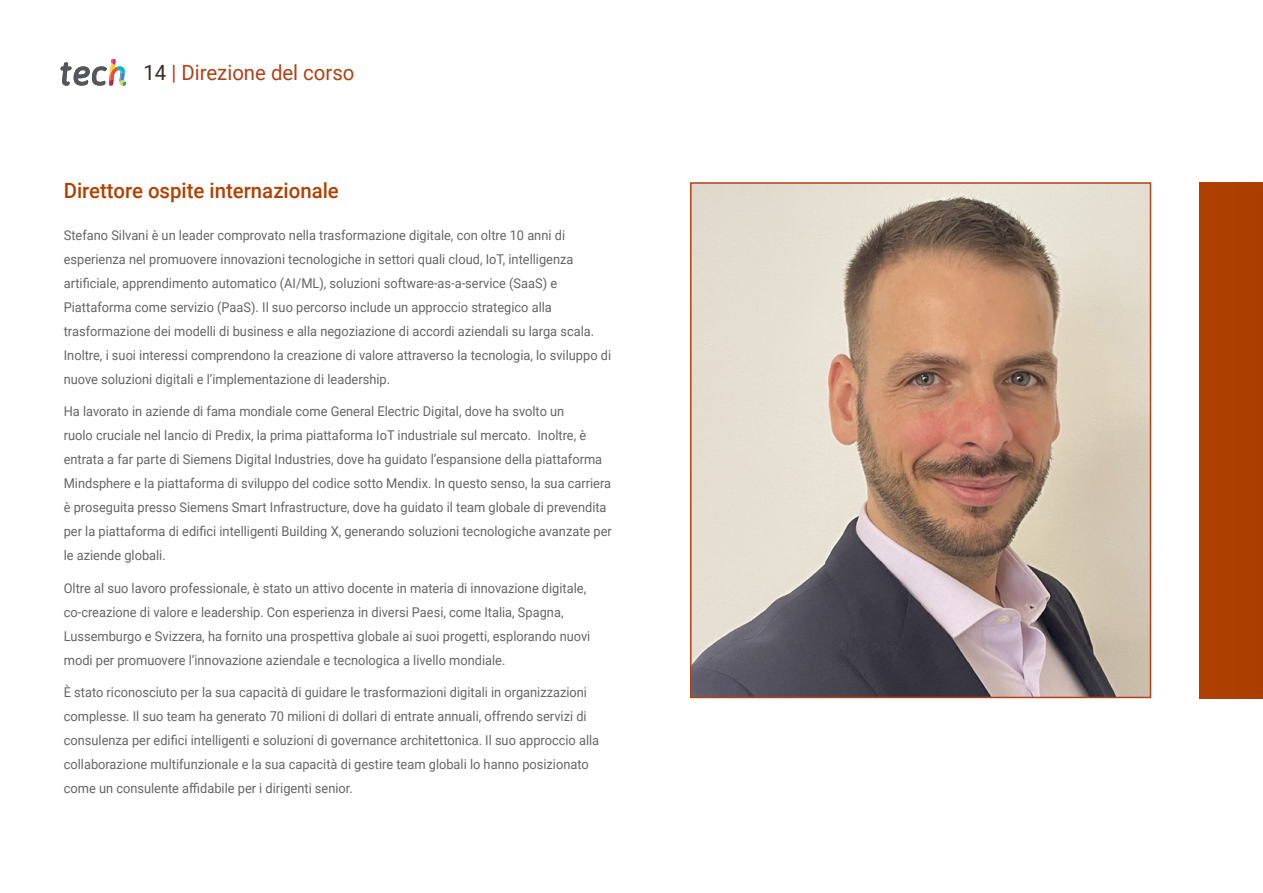
<style>
.page{position:relative;width:1263px;height:893px;background:#fff}
.page>*{position:absolute;margin:0;border:0;box-sizing:border-box;transform-origin:0 0}
.t1{font:500 21px "Roboto";color:#b04100}
.t2{font:21px "Roboto";color:#b04117}
.t3{font:13.5px/24px "Roboto";color:#656565;scale:.95 1}
.s1{color:#312e20}
</style>
<div class="page">
<div style="left:1199px;top:182px;width:64px;height:516px;background:#ad3f00"></div>
<svg style="left:61px;top:59px;width:65px;height:27px"></svg>
<img style="left:693px;top:185px;width:455px;height:510px">
<div style="left:690px;top:182px;width:461px;height:516px;border:2px solid #b14217"></div>
<h1 class="t2" style="left:144px;top:57px;width:213px"><span class="s1">14</span> | Direzione del corso</h1>
<h1 class="t1" style="left:64px;top:176px;width:277px">Direttore ospite internazionale</h1>
<p class="t3" style="left:64px;top:222px;width:578px">Stefano Silvani è un leader comprovato nella trasformazione digitale, con oltre 10 anni di esperienza nel promuovere innovazioni tecnologiche in settori quali cloud, IoT, intelligenza artificiale, apprendimento automatico (AI/ML), soluzioni software-as-a-service (SaaS) e Piattaforma come servizio (PaaS). Il suo percorso include un approccio strategico alla trasformazione dei modelli di business e alla negoziazione di accordi aziendali su larga scala.<br>Inoltre, i suoi interessi comprendono la creazione di valore attraverso la tecnologia, lo sviluppo di nuove soluzioni digitali e l’implementazione di leadership.</p>
<p class="t3" style="left:64px;top:399px;width:578px">Ha lavorato in aziende di fama mondiale come General Electric Digital, dove ha svolto un<br>ruolo cruciale nel lancio di Predix, la prima piattaforma IoT industriale sul mercato. Inoltre, è entrata a far parte di Siemens Digital Industries, dove ha guidato l’espansione della piattaforma Mindsphere e la piattaforma di sviluppo del codice sotto Mendix. In questo senso, la sua carriera è proseguita presso Siemens Smart Infrastructure, dove ha guidato il team globale di prevendita per la piattaforma di edifici intelligenti Building X, generando soluzioni tecnologiche avanzate per le aziende globali.</p>
<p class="t3" style="left:64px;top:575px;width:556px">Oltre al suo lavoro professionale, è stato un attivo docente in materia di innovazione digitale, co-creazione di valore e leadership. Con esperienza in diversi Paesi, come Italia, Spagna, Lussemburgo e Svizzera, ha fornito una prospettiva globale ai suoi progetti, esplorando nuovi modi per promuovere l’innovazione aziendale e tecnologica a livello mondiale.</p>
<p class="t3" style="left:64px;top:680px;width:565px">È stato riconosciuto per la sua capacità di guidare le trasformazioni digitali in organizzazioni complesse. Il suo team ha generato 70 milioni di dollari di entrate annuali, offrendo servizi di consulenza per edifici intelligenti e soluzioni di governance architettonica. Il suo approccio alla collaborazione multifunzionale e la sua capacità di gestire team globali lo hanno posizionato come un consulente affidabile per i dirigenti senior.</p>
</div>
